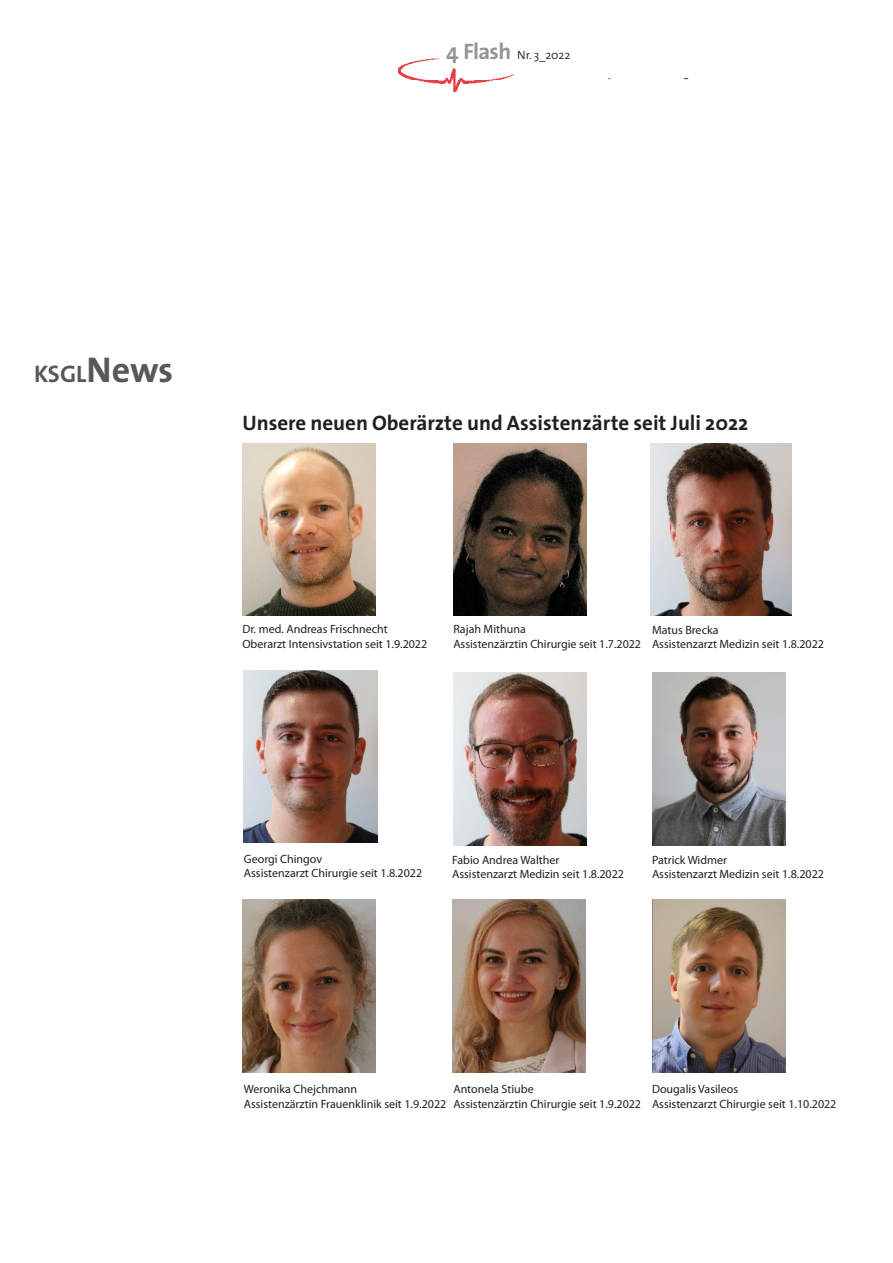
<style>
.page{position:relative;width:893px;height:1263px;background:#fff}
.page>*{position:absolute;margin:0;border:0;box-sizing:border-box;transform-origin:0 0}
.Titel{font:700 24px "The Sans";color:#57585a}
.Rubrik{font:700 21px "The Sans";color:#231f20}
.t1{font:12px "Myriad Pro";color:#231f20}
.t2{font:300 12px "The Sans";color:#231f20}
.s1{font-weight:700;font-size:22.5px;color:#939598}
.s2{font-size:36px}
</style>
<div class="page">
<img style="left:399px;top:58px;width:290px;height:33px">
<div style="left:446px;top:35px;width:204px;height:31px;background:#fff"></div>
<div style="left:525px;top:66px;width:178px;height:12px;background:#fff"></div>
<img style="left:242px;top:443px;width:134px;height:172px">
<img style="left:453px;top:443px;width:134px;height:172px">
<img style="left:650px;top:443px;width:142px;height:172px">
<img style="left:244px;top:670px;width:133px;height:172px">
<img style="left:453px;top:673px;width:134px;height:172px">
<img style="left:652px;top:673px;width:133px;height:172px">
<img style="left:242px;top:900px;width:134px;height:172px">
<img style="left:452px;top:900px;width:134px;height:172px">
<img style="left:652px;top:900px;width:133px;height:172px">
<p class="t2" style="left:446px;top:45px;width:126px"><span class="s1">4 Flash</span> Nr. 3_2022</p>
<p class="Titel" style="left:34px;top:354px;width:141px">KSGL<span class="s2">News</span></p>
<p class="Rubrik" style="left:242px;top:405px;width:507px">Unsere neuen Oberärzte und Assistenzärte seit Juli 2022</p>
<p class="t1" style="left:242px;top:622px;width:147px">Dr. med. Andreas Frischnecht</p>
<p class="t1" style="left:242px;top:636px;width:186px">Oberarzt Intensivstation seit 1.9.2022</p>
<p class="t1" style="left:453px;top:622px;width:74px">Rajah Mithuna</p>
<p class="t1" style="left:453px;top:636px;width:189px">Assistenzärztin Chirurgie seit 1.7.2022</p>
<p class="t1" style="left:652px;top:623px;width:68px">Matus Brecka</p>
<p class="t1" style="left:652px;top:637px;width:173px">Assistenzarzt Medizin seit 1.8.2022</p>
<p class="t1" style="left:244px;top:852px;width:80px">Georgi Chingov</p>
<p class="t1" style="left:244px;top:866px;width:180px">Assistenzarzt Chirurgie seit 1.8.2022</p>
<p class="t1" style="left:452px;top:852px;width:109px">Fabio Andrea Walther</p>
<p class="t1" style="left:452px;top:867px;width:173px">Assistenzarzt Medizin seit 1.8.2022</p>
<p class="t1" style="left:652px;top:852px;width:77px">Patrick Widmer</p>
<p class="t1" style="left:652px;top:867px;width:173px">Assistenzarzt Medizin seit 1.8.2022</p>
<p class="t1" style="left:244px;top:1082px;width:115px">Weronika Chejchmann</p>
<p class="t1" style="left:244px;top:1096px;width:204px">Assistenzärztin Frauenklinik seit 1.9.2022</p>
<p class="t1" style="left:453px;top:1082px;width:82px">Antonela Stiube</p>
<p class="t1" style="left:453px;top:1096px;width:189px">Assistenzärztin Chirurgie seit 1.9.2022</p>
<p class="t1" style="left:652px;top:1082px;width:88px">Dougalis Vasileos</p>
<p class="t1" style="left:652px;top:1096px;width:186px">Assistenzarzt Chirurgie seit 1.10.2022</p>
</div>
